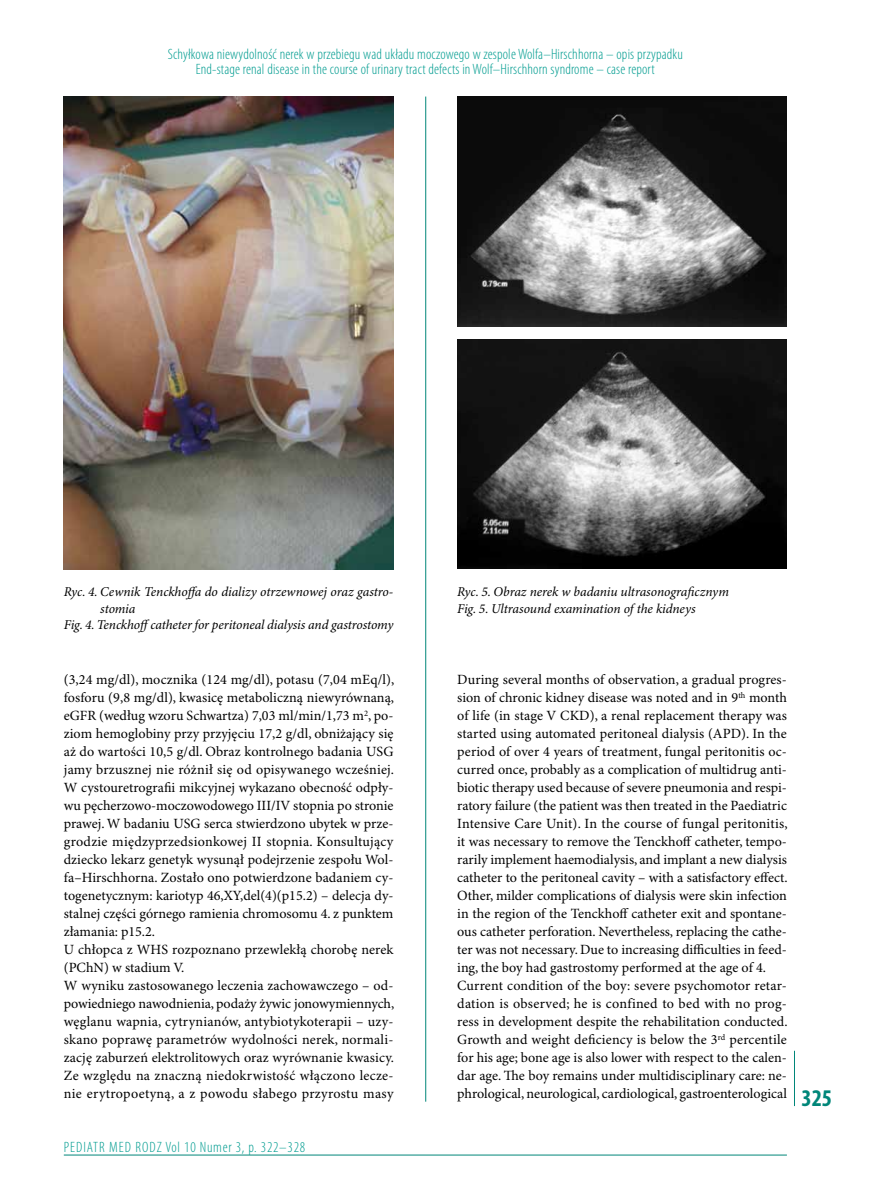
<style>
.page{position:relative;width:872px;height:1191px;background:#fff}
.page>*{position:absolute;margin:0;border:0;box-sizing:border-box;transform-origin:0 0}
.t1{font:700 condensed 24px "Myriad Pro";color:#008679}
.t2{font:300 condensed 15px/15px "Myriad Pro";letter-spacing:.01em;color:#009c90;text-align:center}
.t3{font:300 condensed 15px "Myriad Pro";letter-spacing:.05em;color:#009c90}
.t4{font:14.1px/18px "Minion Pro";letter-spacing:.005em;color:#000}
.t5{font:italic 13.5px/16.5px "Minion Pro";letter-spacing:-.01em;color:#000}
</style>
<div class="page">
<hr style="left:794px;top:1050px;width:1px;height:56px;background:#008679">
<hr style="left:64px;top:1154px;width:723px;height:1px;background:#008679">
<img style="left:64px;top:97px;width:329px;height:472px">
<img style="left:457px;top:97px;width:330px;height:229px">
<img style="left:457px;top:340px;width:330px;height:228px">
<hr style="left:425px;top:97px;width:1px;height:1004px;background:#008679">
<p class="t2" style="left:168px;top:47px;width:516px">Schyłkowa niewydolność nerek w przebiegu wad układu moczowego w zespole Wolfa–Hirschhorna – opis przypadku<br>End-stage renal disease in the course of urinary tract defects in Wolf–Hirschhorn syndrome – case report</p>
<p class="t5" style="left:64px;top:584px;width:331px">Ryc. 4. Cewnik Tenckhoffa do dializy otrzewnowej oraz gastro-</p>
<p class="t5" style="left:100px;top:601px;width:37px">stomia</p>
<p class="t5" style="left:64px;top:617px;width:331px">Fig. 4. Tenckhoff catheter for peritoneal dialysis and gastrostomy</p>
<p class="t5" style="left:457px;top:584px;width:273px">Ryc. 5. Obraz nerek w badaniu ultrasonograficznym<br>Fig. 5. Ultrasound examination of the kidneys</p>
<p class="t4" style="left:64px;top:671px;width:332px">(3,24 mg/dl), mocznika (124 mg/dl), potasu (7,04 mEq/l), fosforu (9,8 mg/dl), kwasicę metaboliczną niewyrównaną, eGFR (według wzoru Schwartza) 7,03 ml/min/1,73 m<sup>2</sup>, po&shy;ziom hemoglobiny przy przyjęciu 17,2 g/dl, obniżający się aż do wartości 10,5 g/dl. Obraz kontrolnego badania USG jamy brzusznej nie różnił się od opisywanego wcześniej.<br>W cystouretrografii mikcyjnej wykazano obecność odpły&shy;wu pęcherzowo-moczowodowego III/IV stopnia po stronie prawej. W badaniu USG serca stwierdzono ubytek w prze&shy;grodzie międzyprzedsionkowej II stopnia. Konsultujący dziecko lekarz genetyk wysunął podejrzenie zespołu Wol&shy;fa–Hirschhorna. Zostało ono potwierdzone badaniem cy&shy;togenetycznym: kariotyp 46,XY,del(4)(p15.2) – delecja dy&shy;stalnej części górnego ramienia chromosomu 4. z punktem złamania: p15.2.<br>U chłopca z WHS rozpoznano przewlekłą chorobę nerek (PChN) w stadium V.<br>W wyniku zastosowanego leczenia zachowawczego – od&shy;powiedniego nawodnienia, podaży żywic jonowymiennych, węglanu wapnia, cytrynianów, antybiotykoterapii – uzy&shy;skano poprawę parametrów wydolności nerek, normali&shy;zację zaburzeń elektrolitowych oraz wyrównanie kwasicy.<br>Ze względu na znaczną niedokrwistość włączono lecze&shy;nie erytropoetyną, a z powodu słabego przyrostu masy</p>
<p class="t4" style="left:457px;top:671px;width:332px">During several months of observation, a gradual progres&shy;sion of chronic kidney disease was noted and in 9<sup>th</sup> month of life (in stage V CKD), a renal replacement therapy was started using automated peritoneal dialysis (APD). In the period of over 4 years of treatment, fungal peritonitis oc&shy;curred once, probably as a complication of multidrug anti&shy;biotic therapy used because of severe pneumonia and respi&shy;ratory failure (the patient was then treated in the Paediatric Intensive Care Unit). In the course of fungal peritonitis, it was necessary to remove the Tenckhoff catheter, tempo&shy;rarily implement haemodialysis, and implant a new dialysis catheter to the peritoneal cavity – with a satisfactory effect.<br>Other, milder complications of dialysis were skin infection in the region of the Tenckhoff catheter exit and spontane&shy;ous catheter perforation. Nevertheless, replacing the cathe&shy;ter was not necessary. Due to increasing difficulties in feed&shy;ing, the boy had gastrostomy performed at the age of 4.<br>Current condition of the boy: severe psychomotor retar&shy;dation is observed; he is confined to bed with no prog&shy;ress in development despite the rehabilitation conducted.<br>Growth and weight deficiency is below the 3<sup>rd</sup> percentile for his age; bone age is also lower with respect to the calen&shy;dar age. The boy remains under multidisciplinary care: ne&shy;phrological, neurological, cardiological, gastroenterological</p>
<p class="t3" style="left:64px;top:1139px;width:243px">Pediatr Med rodz Vol 10 Numer 3, p. 322–328</p>
<h1 class="t1" style="left:801px;top:1083px;width:32px">325</h1>
</div>
